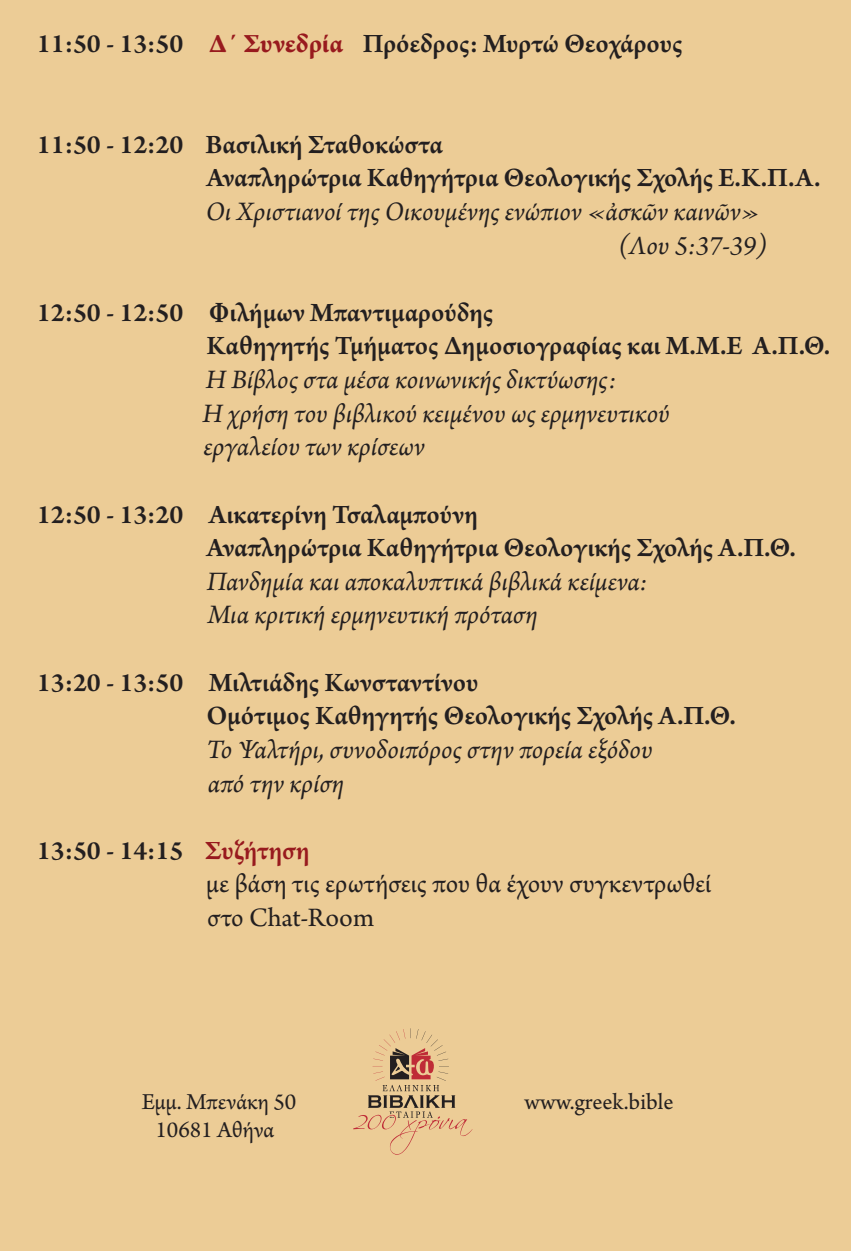
<style>
.page{position:relative;width:851px;height:1251px;background:#fff}
.page>*{position:absolute;margin:0;border:0;box-sizing:border-box;transform-origin:0 0}
.t1{font:600 28px "Arno Pro";color:#231f20}
.t2{font:italic 28px "Arno Pro";letter-spacing:-.005em;color:#231f20}
.t3{font:28px "Arno Pro";color:#231f20}
.t4{font:24px "Arno Pro";color:#231f20}
.s1{font-weight:700;color:#981a1e}
.s2{color:#981a1e}
</style>
<div class="page">
<div style="left:0;top:0;width:850px;height:1250px;background:#eccc96"></div>
<svg style="left:353px;top:1028px;width:119px;height:126px"></svg>
<p class="t1" style="left:37px;top:27px;width:647px">11:50 - 13:50 <span class="s1">Δ΄ Συνεδρία</span> Πρόεδρος: Μυρτώ Θεοχάρους</p>
<p class="t1" style="left:37px;top:128px;width:407px">11:50 - 12:20 Βασιλική Σταθοκώστα</p>
<p class="t1" style="left:206px;top:162px;width:615px">Αναπληρώτρια Καθηγήτρια Θεολογικής Σχολής Ε.Κ.Π.Α.</p>
<p class="t2" style="left:206px;top:195px;width:555px">Οι Χριστιανοί της Οικουμένης ενώπιον «ἀσκῶν καινῶν»</p>
<p class="t2" style="left:618px;top:229px;width:150px">(Λου 5:37-39)</p>
<p class="t1" style="left:37px;top:296px;width:458px">12:50 - 12:50 Φιλήμων Μπαντιμαρούδης</p>
<p class="t1" style="left:206px;top:330px;width:625px">Καθηγητής Τμήματος Δημοσιογραφίας και Μ.Μ.Ε Α.Π.Θ.</p>
<p class="t2" style="left:206px;top:363px;width:412px">Η Βίβλος στα μέσα κοινωνικής δικτύωσης:</p>
<p class="t2" style="left:202px;top:397px;width:468px">Η χρήση του βιβλικού κειμένου ως ερμηνευτικού</p>
<p class="t2" style="left:204px;top:430px;width:223px">εργαλείου των κρίσεων</p>
<p class="t1" style="left:37px;top:498px;width:442px">12:50 - 13:20 Αικατερίνη Τσαλαμπούνη</p>
<p class="t1" style="left:206px;top:531px;width:590px">Αναπληρώτρια Καθηγήτρια Θεολογικής Σχολής Α.Π.Θ.</p>
<p class="t2" style="left:207px;top:565px;width:442px">Πανδημία και αποκαλυπτικά βιβλικά κείμενα:</p>
<p class="t2" style="left:208px;top:598px;width:331px">Μια κριτική ερμηνευτική πρόταση</p>
<p class="t1" style="left:37px;top:666px;width:443px">13:20 - 13:50 Μιλτιάδης Κωνσταντίνου</p>
<p class="t1" style="left:206px;top:699px;width:530px">Ομότιμος Καθηγητής Θεολογικής Σχολής Α.Π.Θ.</p>
<p class="t2" style="left:206px;top:733px;width:447px">Το Ψαλτήρι, συνοδοιπόρος στην πορεία εξόδου</p>
<p class="t2" style="left:208px;top:766px;width:138px">από την κρίση</p>
<p class="t1" style="left:37px;top:834px;width:274px">13:50 - 14:15 <span class="s2">Συζήτηση</span></p>
<p class="t3" style="left:206px;top:867px;width:507px">με βάση τις ερωτήσεις που θα έχουν συγκεντρωθεί</p>
<p class="t3" style="left:207px;top:901px;width:168px">στο Chat-Room</p>
<p class="t4" style="left:142px;top:1087px;width:156px">Εμμ. Μπενάκη 50</p>
<p class="t4" style="left:524px;top:1087px;width:150px">www.greek.bible</p>
<p class="t4" style="left:155px;top:1116px;width:120px">10681 Αθήνα</p>
</div>
